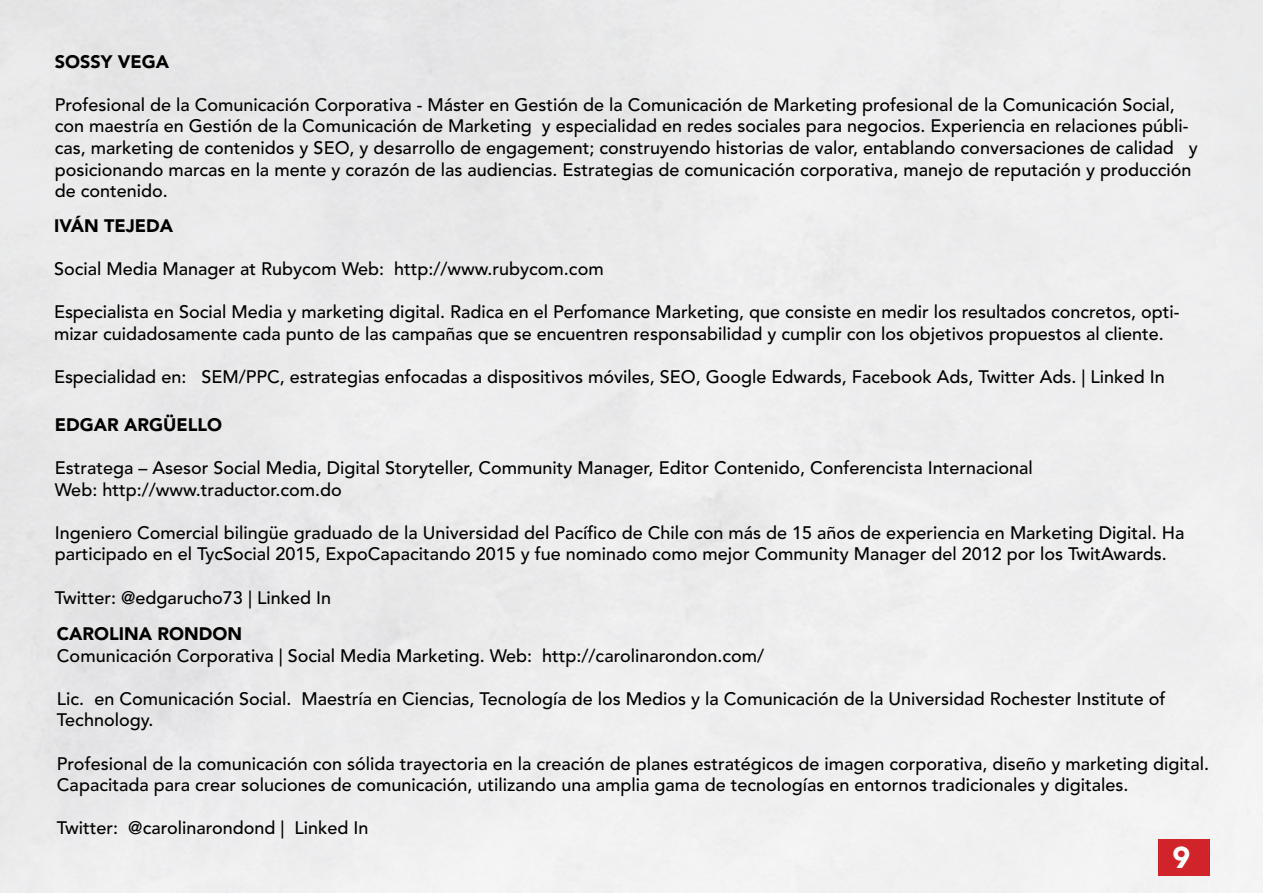
<style>
.page{position:relative;width:1263px;height:893px;background:#ecedee}
.page>*{position:absolute;margin:0;border:0;box-sizing:border-box;transform-origin:0 0}
.t1{font:900 30px "Avenir LT Std";color:#fff}
.t2{font:500 18px/21.6px "Avenir LT Std";color:#000}
.t3{font:900 18px "Avenir LT Std";color:#000}
</style>
<div class="page">
<div style="left:1159px;top:839px;width:51px;height:37px;background:#d1232a"></div>
<p class="t3" style="left:55px;top:50px;width:116px">SOSSY VEGA</p>
<p class="t2" style="left:55px;top:94px;width:1144px">Profesional de la Comunicación Corporativa - Máster en Gestión de la Comunicación de Marketing profesional de la Comunicación Social, con maestría en Gestión de la Comunicación de Marketing y especialidad en redes sociales para negocios. Experiencia en relaciones públi&shy;cas, marketing de contenidos y SEO, y desarrollo de engagement; construyendo historias de valor, entablando conversaciones de calidad y posicionando marcas en la mente y corazón de las audiencias. Estrategias de comunicación corporativa, manejo de reputación y producción de contenido.</p>
<p class="t3" style="left:54px;top:214px;width:121px">IVÁN TEJEDA</p>
<p class="t2" style="left:54px;top:258px;width:551px">Social Media Manager at Rubycom Web: http://www.rubycom.com</p>
<p class="t2" style="left:54px;top:301px;width:1127px">Especialista en Social Media y marketing digital. Radica en el Perfomance Marketing, que consiste en medir los resultados concretos, opti&shy;mizar cuidadosamente cada punto de las campañas que se encuentren responsabilidad y cumplir con los objetivos propuestos al cliente.</p>
<p class="t2" style="left:54px;top:366px;width:1112px">Especialidad en: SEM/PPC, estrategias enfocadas a dispositivos móviles, SEO, Google Edwards, Facebook Ads, Twitter Ads. | Linked In</p>
<p class="t3" style="left:55px;top:414px;width:169px">EDGAR ARGÜELLO</p>
<p class="t2" style="left:55px;top:457px;width:979px">Estratega – Asesor Social Media, Digital Storyteller, Community Manager, Editor Contenido, Conferencista Internacional</p>
<p class="t2" style="left:55px;top:479px;width:288px">Web: http://www.traductor.com.do</p>
<p class="t2" style="left:55px;top:522px;width:1131px">Ingeniero Comercial bilingüe graduado de la Universidad del Pacífico de Chile con más de 15 años de experiencia en Marketing Digital. Ha participado en el TycSocial 2015, ExpoCapacitando 2015 y fue nominado como mejor Community Manager del 2012 por los TwitAwards.</p>
<p class="t2" style="left:55px;top:587px;width:278px">Twitter: @edgarucho73 | Linked In</p>
<p class="t3" style="left:57px;top:623px;width:187px">CAROLINA RONDON</p>
<p class="t2" style="left:57px;top:645px;width:709px">Comunicación Corporativa | Social Media Marketing. Web: http://carolinarondon.com/</p>
<p class="t2" style="left:57px;top:688px;width:1110px">Lic. en Comunicación Social. Maestría en Ciencias, Tecnología de los Medios y la Comunicación de la Universidad Rochester Institute of<br>Technology.</p>
<p class="t2" style="left:57px;top:753px;width:1154px">Profesional de la comunicación con sólida trayectoria en la creación de planes estratégicos de imagen corporativa, diseño y marketing digital.<br>Capacitada para crear soluciones de comunicación, utilizando una amplia gama de tecnologías en entornos tradicionales y digitales.</p>
<p class="t2" style="left:57px;top:818px;width:313px">Twitter: @carolinarondond | Linked In</p>
<h1 class="t1" style="left:1172px;top:839px;width:19px">9</h1>
</div>
